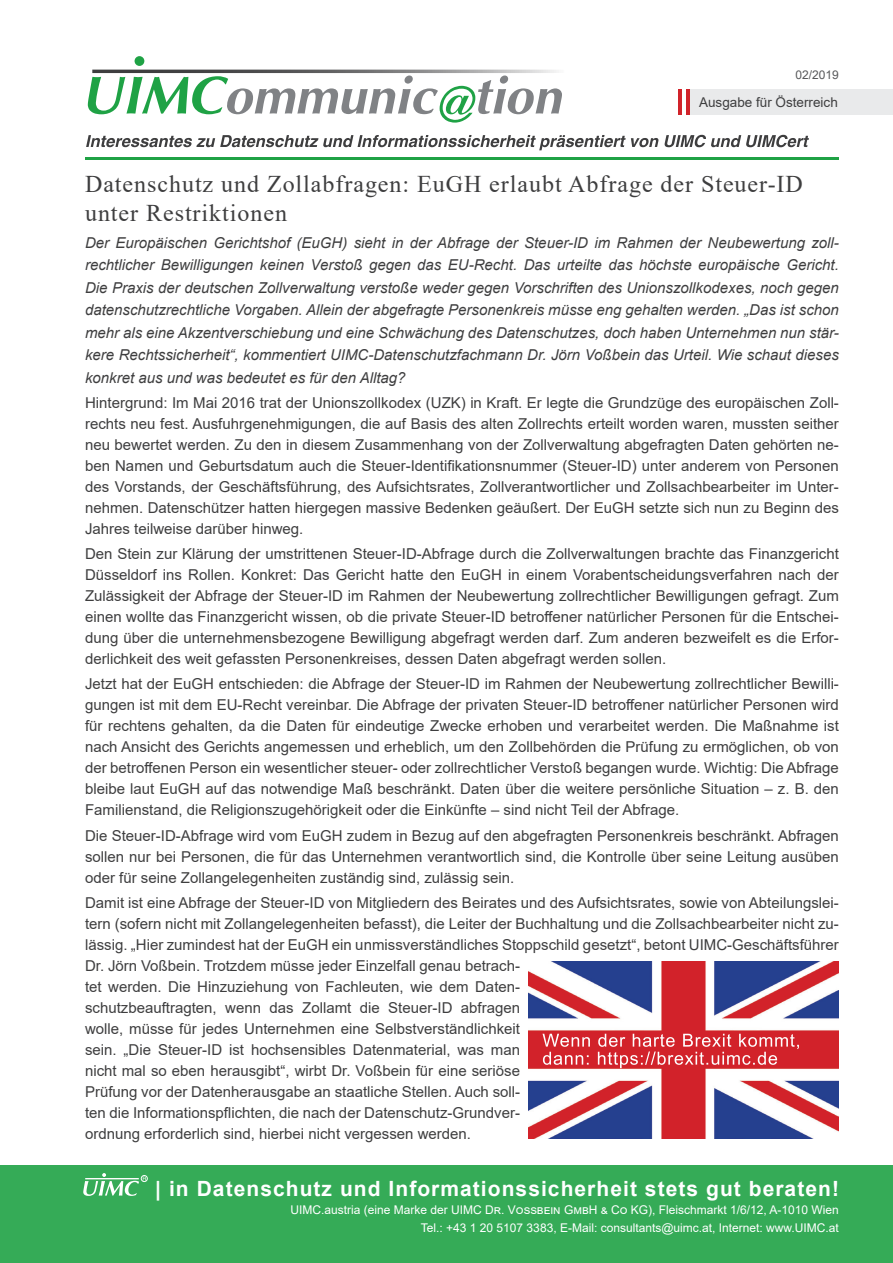
<style>
.page{position:relative;width:893px;height:1263px;background:#fff}
.page>*{position:absolute;margin:0;border:0;box-sizing:border-box;transform-origin:0 0}
.h1_Überschrift{font:24px/28.8px "Times New Roman";letter-spacing:.04em;color:#3e3e3f}
.t1{font:700 21px "Arial";letter-spacing:.05em;color:#fff}
.p_Haupttext{font:15px/21px "Arial";color:#3e3e3f;text-align:justify}
.p_Anreisstext{font:italic 15px/22.5px "Arial";color:#3e3e3f;text-align:justify}
.t2{font:13.5px "Arial";color:#3e3e3f}
.t3{font:12px/18px "Arial";color:#fff;text-align:right}
.p_Haupttext-2{font:12px "Arial";color:#57585a}
</style>
<div class="page">
<div style="left:0;top:1165px;width:893px;height:98px;background:#35ab57"></div>
<hr style="left:85px;top:157px;width:754px;height:3px;background:#1fa245">
<svg style="left:86px;top:135px;width:723px;height:15px"></svg>
<svg style="left:88px;top:76px;width:474px;height:47px"></svg>
<hr style="left:92px;top:70px;width:472px;height:3px;background:#3e3e3f">
<div style="left:135px;top:56px;width:9px;height:10px;background:#1fa245;border-radius:50%"></div>
<div style="left:141px;top:1175px;width:6px;height:7px;border:1px solid #fff;border-radius:50%"></div>
<svg style="left:83px;top:1173px;width:63px;height:23px"></svg>
<hr style="left:85px;top:1178px;width:54px;height:1px;background:#fff">
<img style="left:529px;top:962px;width:310px;height:176px">
<svg style="left:542px;top:1034px;width:257px;height:34px;background:#da4b52"></svg>
<div style="left:678px;top:90px;width:215px;height:25px;background:#e9eaeb"></div>
<hr style="left:678px;top:90px;width:4px;height:25px;background:#d1232a">
<hr style="left:682px;top:90px;width:4px;height:25px;background:#fff">
<hr style="left:686px;top:90px;width:4px;height:25px;background:#d1232a">
<p class="p_Haupttext-2" style="left:796px;top:66px;width:45px">02/2019</p>
<p class="t2" style="left:699px;top:93px;width:140px">Ausgabe für Österreich</p>
<p class="h1_Überschrift" style="left:85px;top:169px;width:719px">Datenschutz und Zollabfragen: EuGH erlaubt Abfrage der Steuer-ID unter Restriktionen</p>
<p class="p_Anreisstext" style="left:85px;top:231px;width:755px">Der Europäischen Gerichtshof (EuGH) sieht in der Abfrage der Steuer-ID im Rahmen der Neubewertung zoll&shy;rechtlicher Bewilligungen keinen Verstoß gegen das EU-Recht. Das urteilte das höchste europäische Gericht.<br>Die Praxis der deutschen Zollverwaltung verstoße weder gegen Vorschriften des Unionszollkodexes, noch gegen datenschutzrechtliche Vorgaben. Allein der abgefragte Personenkreis müsse eng gehalten werden. „Das ist schon mehr als eine Akzentverschiebung und eine Schwächung des Datenschutzes, doch haben Unternehmen nun stär&shy;kere Rechtssicherheit“, kommentiert UIMC-Datenschutzfachmann Dr. Jörn Voßbein das Urteil. Wie schaut dieses konkret aus und was bedeutet es für den Alltag?</p>
<p class="p_Haupttext" style="left:85px;top:392px;width:755px">Hintergrund: Im Mai 2016 trat der Unionszollkodex (UZK) in Kraft. Er legte die Grundzüge des europäischen Zoll&shy;rechts neu fest. Ausfuhrgenehmigungen, die auf Basis des alten Zollrechts erteilt worden waren, mussten seither neu bewertet werden. Zu den in diesem Zusammenhang von der Zollverwaltung abgefragten Daten gehörten ne&shy;ben Namen und Geburtsdatum auch die Steuer-Identifikationsnummer (Steuer-ID) unter anderem von Personen des Vorstands, der Geschäftsführung, des Aufsichtsrates, Zollverantwortlicher und Zollsachbearbeiter im Unter&shy;nehmen. Datenschützer hatten hiergegen massive Bedenken geäußert. Der EuGH setzte sich nun zu Beginn des Jahres teilweise darüber hinweg.</p>
<p class="p_Haupttext" style="left:85px;top:543px;width:755px">Den Stein zur Klärung der umstrittenen Steuer-ID-Abfrage durch die Zollverwaltungen brachte das Finanzgericht Düsseldorf ins Rollen. Konkret: Das Gericht hatte den EuGH in einem Vorabentscheidungsverfahren nach der Zulässigkeit der Abfrage der Steuer-ID im Rahmen der Neubewertung zollrechtlicher Bewilligungen gefragt. Zum einen wollte das Finanzgericht wissen, ob die private Steuer-ID betroffener natürlicher Personen für die Entschei&shy;dung über die unternehmensbezogene Bewilligung abgefragt werden darf. Zum anderen bezweifelt es die Erfor&shy;derlichkeit des weit gefassten Personenkreises, dessen Daten abgefragt werden sollen.</p>
<p class="p_Haupttext" style="left:85px;top:673px;width:755px">Jetzt hat der EuGH entschieden: die Abfrage der Steuer-ID im Rahmen der Neubewertung zollrechtlicher Bewilli&shy;gungen ist mit dem EU-Recht vereinbar. Die Abfrage der privaten Steuer-ID betroffener natürlicher Personen wird für rechtens gehalten, da die Daten für eindeutige Zwecke erhoben und verarbeitet werden. Die Maßnahme ist nach Ansicht des Gerichts angemessen und erheblich, um den Zollbehörden die Prüfung zu ermöglichen, ob von der betroffenen Person ein wesentlicher steuer- oder zollrechtlicher Verstoß begangen wurde. Wichtig: Die Abfrage bleibe laut EuGH auf das notwendige Maß beschränkt. Daten über die weitere persönliche Situation – z. B. den Familienstand, die Religionszugehörigkeit oder die Einkünfte – sind nicht Teil der Abfrage.</p>
<p class="p_Haupttext" style="left:85px;top:825px;width:755px">Die Steuer-ID-Abfrage wird vom EuGH zudem in Bezug auf den abgefragten Personenkreis beschränkt. Abfragen sollen nur bei Personen, die für das Unternehmen verantwortlich sind, die Kontrolle über seine Leitung ausüben oder für seine Zollangelegenheiten zuständig sind, zulässig sein.</p>
<p class="p_Haupttext" style="left:85px;top:892px;width:755px;text-align:left">Damit ist eine Abfrage der Steuer-ID von Mitgliedern des Beirates und des Aufsichtsrates, sowie von Abteilungslei&shy;tern (sofern nicht mit Zollangelegenheiten befasst), die Leiter der Buchhaltung und die Zollsachbearbeiter nicht zu&shy;lässig. „Hier zumindest hat der EuGH ein unmissverständliches Stoppschild gesetzt“, betont UIMC-Geschäftsführer Dr. Jörn Voßbein. Trotzdem müsse jeder Einzelfall genau betrach-<br>tet werden. Die Hinzuziehung von Fachleuten, wie dem Daten-<br>schutzbeauftragten, wenn das Zollamt die Steuer-ID abfragen<br>wolle, müsse für jedes Unternehmen eine Selbstverständlichkeit<br>sein. „Die Steuer-ID ist hochsensibles Datenmaterial, was man<br>nicht mal so eben herausgibt“, wirbt Dr. Voßbein für eine seriöse<br>Prüfung vor der Datenherausgabe an staatliche Stellen. Auch soll-<br>ten die Informationspflichten, die nach der Datenschutz-Grundver-<br>ordnung erforderlich sind, hierbei nicht vergessen werden.</p>
<h2 class="t1" style="left:155px;top:1174px;width:685px">| in Datenschutz und Informationssicherheit stets gut beraten!</h2>
<p class="t3" style="left:291px;top:1200px;width:550px">UIMC.austria (eine Marke der UIMC Dr. Vossbein GmbH &amp; Co KG), Fleischmarkt 1/6/12, A-1010 Wien<br>Tel.: +43 1 20 5107 3383, E-Mail: consultants@uimc.at, Internet: www.UIMC.at</p>
</div>
